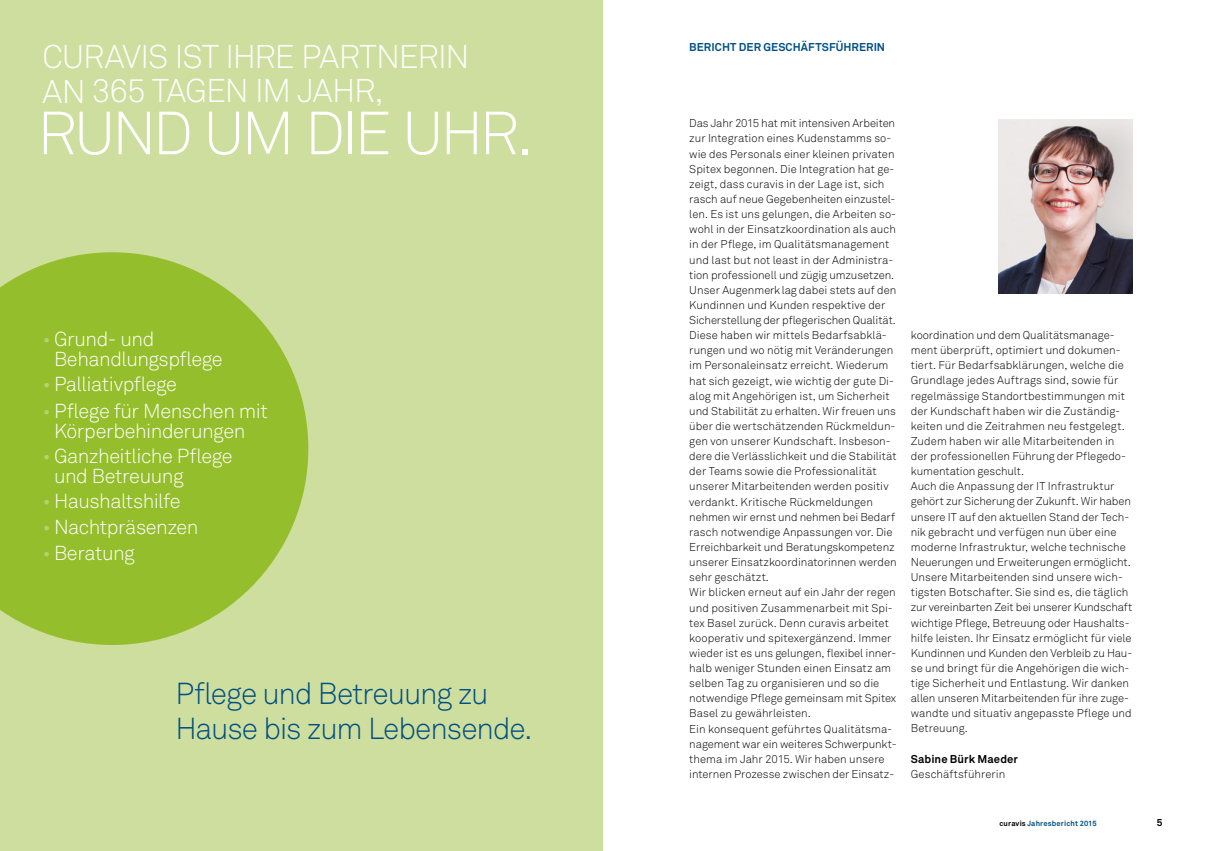
<style>
.page{position:relative;width:1205px;height:851px;background:#fff}
.page>*{position:absolute;margin:0;border:0;box-sizing:border-box;transform-origin:0 0}
.t1{font:60px "Akkurat Light Pro";letter-spacing:-.055em;color:#fff}
.t2{font:32.5px/33.8px "Akkurat Light Pro";letter-spacing:-.035em;color:#fff}
.t3{font:30px/35px "Akkurat Light Pro";letter-spacing:-.035em;color:#005083}
.t4{font:20px/20px "Akkurat Light Pro";letter-spacing:-.025em;color:#fff}
.t5{font:11.25px/15.1px "Akkurat Light Pro";color:#000}
.t6{font:700 11.25px "Akkurat Pro";letter-spacing:.005em;color:#005083}
.t7{font:700 11.25px "Akkurat Pro";letter-spacing:.01em;color:#000}
.t8{font:700 10px "Akkurat Pro";color:#000}
.t9{font:700 7.5px "Akkurat Pro";letter-spacing:.025em;color:#005083}
.s1{color:#b8d071}
.s2{color:#000}
</style>
<div class="page">
<div style="left:0;top:0;width:602px;height:850px;background:#cede9e"></div>
<svg style="left:0;top:252px;width:308px;height:393px;fill:#95be2c"></svg>
<img style="left:998px;top:119px;width:134px;height:174px">
<h2 class="t2" style="left:43px;top:40px;width:428px">CURAVIS IST IHRE PARTNERIN<br>AN 365 TAGEN IM JAHR,</h2>
<h1 class="t1" style="left:37px;top:98px;width:497px">RUND UM DIE UHR.</h1>
<h3 class="t4" style="left:54px;top:329px;width:170px;text-indent:-11px"><span class="s1">•</span> Grund- und<br>Behandlungspflege</h3>
<h3 class="t4" style="left:43px;top:374px;width:136px"><span class="s1">•</span> Palliativpflege</h3>
<h3 class="t4" style="left:43px;top:401px;width:227px;text-align:center"><span class="s1">•</span> Pflege für Menschen mit<br>Körperbehinderungen</h3>
<h3 class="t4" style="left:54px;top:446px;width:180px;text-indent:-11px"><span class="s1">•</span> Ganzheitliche Pflege und Betreuung</h3>
<h3 class="t4" style="left:43px;top:491px;width:139px"><span class="s1">•</span> Haushaltshilfe</h3>
<h3 class="t4" style="left:43px;top:517px;width:157px"><span class="s1">•</span> Nachtpräsenzen</h3>
<h3 class="t4" style="left:43px;top:543px;width:94px"><span class="s1">•</span> Beratung</h3>
<h3 class="t3" style="left:175px;top:676px;width:359px">Pflege und Betreuung zu<br>Hause bis zum Lebensende.</h3>
<p class="t6" style="left:689px;top:40px;width:197px">BERICHT DER GESCHÄFTSFÜHRERIN</p>
<p class="t5" style="left:689px;top:116px;width:209px">Das Jahr 2015 hat mit intensiven Arbeiten zur Integration eines Kudenstamms so&shy;wie des Personals einer kleinen privaten Spitex begonnen. Die Integration hat ge&shy;zeigt, dass curavis in der Lage ist, sich rasch auf neue Gegebenheiten einzustel&shy;len. Es ist uns gelungen, die Arbeiten so&shy;wohl in der Einsatzkoordination als auch in der Pflege, im Qualitätsmanagement und last but not least in der Administra&shy;tion professionell und zügig umzusetzen.<br>Unser Augenmerk lag dabei stets auf den Kundinnen und Kunden respektive der Sicherstellung der pflegerischen Qualität.<br>Diese haben wir mittels Bedarfsabklä&shy;rungen und wo nötig mit Veränderungen im Personaleinsatz erreicht. Wiederum hat sich gezeigt, wie wichtig der gute Di&shy;alog mit Angehörigen ist, um Sicherheit und Stabilität zu erhalten. Wir freuen uns über die wertschätzenden Rückmeldun&shy;gen von unserer Kundschaft. Insbeson&shy;dere die Verlässlichkeit und die Stabilität der Teams sowie die Professionalität unserer Mitarbeitenden werden positiv verdankt. Kritische Rückmeldungen nehmen wir ernst und nehmen bei Bedarf rasch notwendige Anpassungen vor. Die Erreichbarkeit und Beratungskompetenz unserer Einsatzkoordinatorinnen werden sehr geschätzt.<br>Wir blicken erneut auf ein Jahr der regen und positiven Zusammenarbeit mit Spi&shy;tex Basel zurück. Denn curavis arbeitet kooperativ und spitexergänzend. Immer wieder ist es uns gelungen, flexibel inner&shy;halb weniger Stunden einen Einsatz am selben Tag zu organisieren und so die notwendige Pflege gemeinsam mit Spitex Basel zu gewährleisten.<br>Ein konsequent geführtes Qualitätsma&shy;nagement war ein weiteres Schwerpunkt&shy;thema im Jahr 2015. Wir haben unsere internen Prozesse zwischen der Einsatz-</p>
<p class="t5" style="left:911px;top:327px;width:223px">koordination und dem Qualitätsmanage&shy;ment überprüft, optimiert und dokumen&shy;tiert. Für Bedarfsabklärungen, welche die Grundlage jedes Auftrags sind, sowie für regelmässige Standortbestimmungen mit der Kundschaft haben wir die Zuständig&shy;keiten und die Zeitrahmen neu festgelegt.<br>Zudem haben wir alle Mitarbeitenden in der professionellen Führung der Pflegedo&shy;kumentation geschult.<br>Auch die Anpassung der IT Infrastruktur gehört zur Sicherung der Zukunft. Wir haben unsere IT auf den aktuellen Stand der Tech&shy;nik gebracht und verfügen nun über eine moderne Infrastruktur, welche technische Neuerungen und Erweiterungen ermöglicht.<br>Unsere Mitarbeitenden sind unsere wich&shy;tigsten Botschafter. Sie sind es, die täglich zur vereinbarten Zeit bei unserer Kundschaft wichtige Pflege, Betreuung oder Haushalts&shy;hilfe leisten. Ihr Einsatz ermöglicht für viele Kundinnen und Kunden den Verbleib zu Hau&shy;se und bringt für die Angehörigen die wich&shy;tige Sicherheit und Entlastung. Wir danken allen unseren Mitarbeitenden für ihre zuge&shy;wandte und situativ angepasste Pflege und Betreuung.</p>
<p class="t7" style="left:911px;top:751px;width:109px">Sabine Bürk Maeder</p>
<p class="t5" style="left:911px;top:766px;width:96px">Geschäftsführerin</p>
<p class="t9" style="left:999px;top:818px;width:99px"><span class="s2">curavis</span> Jahresbericht 2015</p>
<p class="t8" style="left:1157px;top:816px;width:7px">5</p>
</div>
